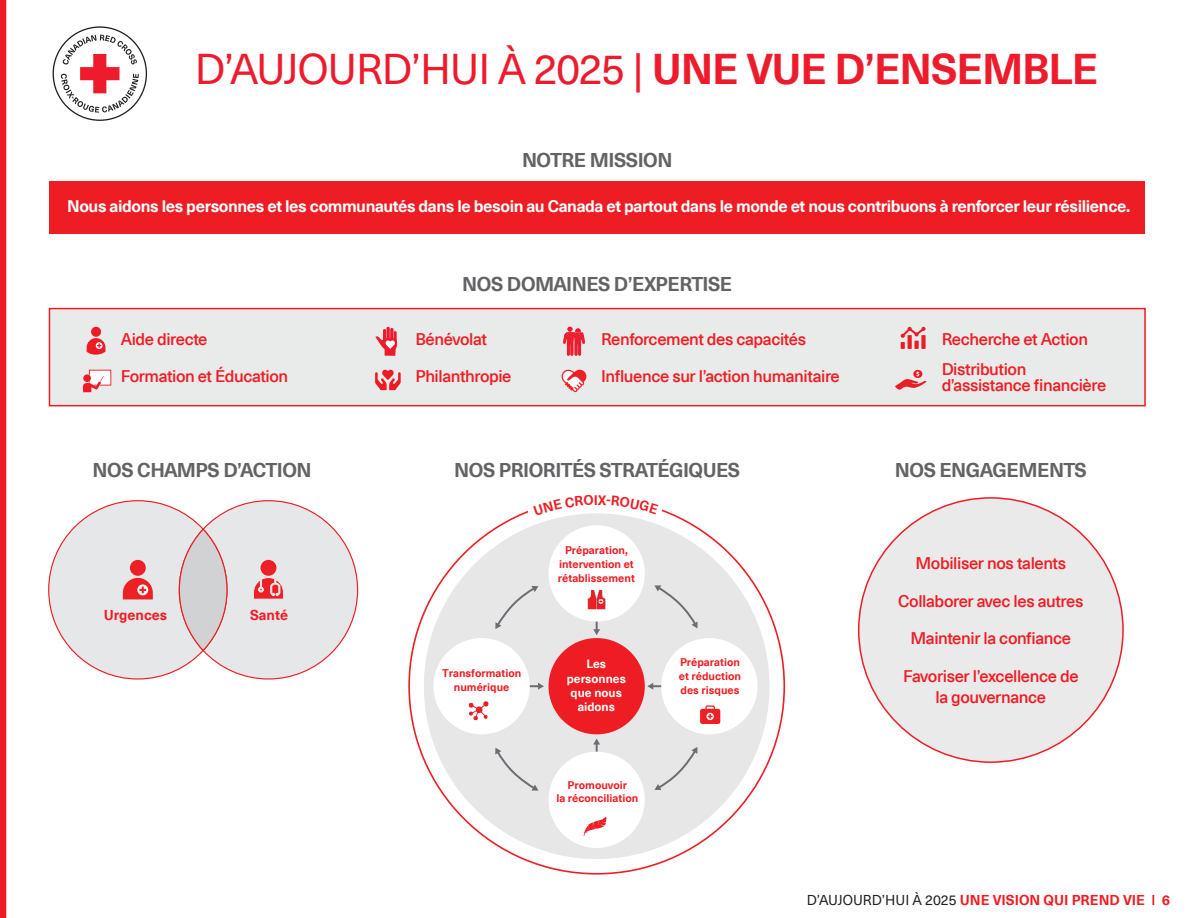
<style>
.page{position:relative;width:1188px;height:918px;background:#fff}
.page>*{position:absolute;margin:0;border:0;box-sizing:border-box;transform-origin:0 0}
.TEXT_default_sasa{font:42px "Neue Haas Unica Pro";letter-spacing:-.025em;color:#ee1b2c}
.TEXT_default_sasa-2{font:700 19.5px "Neue Haas Unica Pro";letter-spacing:-.025em;color:#636366}
.TEXT_default_sasa-3{font:500 16.5px/16.4px "Neue Haas Unica Pro";letter-spacing:-.025em;color:#ee1d23}
.TEXT_default_sasa-4{font:700 16.35px "Neue Haas Unica Pro";letter-spacing:-.025em;color:#fff}
.t1{font:700 14.1px "Neue Haas Unica Pro";color:#ee1d23}
.t2{font:700 13.95px "Neue Haas Unica Pro";color:#ee1d23}
.t3{font:700 11.85px/14.2px "Neue Haas Unica Pro";color:#fff;text-align:center}
.t4{font:700 10.95px/13.8px "Neue Haas Unica Pro";color:#ee1d23;text-align:center}
.s1{font-weight:700}
.s2{font-weight:400;color:#231f20}
</style>
<div class="page">
<svg style="left:1152px;top:895px;width:2px;height:10px"></svg>
<div style="left:859px;top:498px;width:264px;height:264px;background:#eaeaeb;border-radius:50%"></div>
<div style="left:49px;top:308px;width:1097px;height:98px;background:#e9eaea;border:2px solid #ee1d23"></div>
<svg style="left:895px;top:371px;width:32px;height:19px"></svg>
<svg style="left:375px;top:327px;width:22px;height:29px"></svg>
<svg style="left:375px;top:369px;width:26px;height:21px"></svg>
<svg style="left:87px;top:327px;width:18px;height:28px"></svg>
<svg style="left:562px;top:370px;width:24px;height:22px"></svg>
<svg style="left:563px;top:327px;width:22px;height:29px"></svg>
<svg style="left:901px;top:327px;width:25px;height:22px"></svg>
<svg style="left:82px;top:370px;width:29px;height:22px"></svg>
<div style="left:424px;top:513px;width:346px;height:346px;background:#e7e7e8;border-radius:50%"></div>
<svg style="left:530px;top:683px;width:14px;height:7px"></svg>
<svg style="left:647px;top:683px;width:14px;height:7px"></svg>
<svg style="left:593px;top:739px;width:7px;height:13px"></svg>
<svg style="left:593px;top:622px;width:7px;height:13px"></svg>
<svg style="left:654px;top:585px;width:44px;height:43px"></svg>
<svg style="left:495px;top:586px;width:43px;height:43px"></svg>
<svg style="left:495px;top:748px;width:43px;height:43px"></svg>
<svg style="left:654px;top:747px;width:44px;height:43px"></svg>
<div style="left:549px;top:638px;width:96px;height:96px;background:#ee1d23;border-radius:50%"></div>
<div style="left:661px;top:638px;width:97px;height:96px;background:#fff;border-radius:50%"></div>
<div style="left:549px;top:525px;width:96px;height:97px;background:#fff;border-radius:50%"></div>
<div style="left:549px;top:752px;width:96px;height:96px;background:#fff;border-radius:50%"></div>
<div style="left:433px;top:638px;width:97px;height:96px;background:#fff;border-radius:50%"></div>
<svg style="left:700px;top:705px;width:20px;height:19px"></svg>
<svg style="left:583px;top:816px;width:24px;height:21px"></svg>
<svg style="left:469px;top:701px;width:20px;height:19px"></svg>
<img style="left:587px;top:590px;width:19px;height:20px">
<div style="left:0;top:0;width:6px;height:918px;background:#ed1c24"></div>
<svg style="left:48px;top:500px;width:311px;height:180px"></svg>
<div style="left:261px;top:560px;width:15px;height:16px;background:#ed2026;border-radius:50%"></div>
<div style="left:49px;top:181px;width:1096px;height:53px;background:#ee1d23"></div>
<svg style="left:53px;top:26px;width:94px;height:95px"></svg>
<svg style="left:568px;top:513px;width:58px;height:3px"></svg>
<p class="TEXT_default_sasa" style="left:195px;top:43px;width:905px">D’AUJOURD’HUI À 2025 | <span class="s1">UNE VUE D’ENSEMBLE</span></p>
<p class="TEXT_default_sasa-2" style="left:522px;top:148px;width:152px">NOTRE MISSION</p>
<p class="TEXT_default_sasa-4" style="left:67px;top:197px;width:1065px">Nous aidons les personnes et les communautés dans le besoin au Canada et partout dans le monde et nous contribuons à renforcer leur résilience.</p>
<p class="TEXT_default_sasa-3" style="left:121px;top:331px;width:88px">Aide directe</p>
<p class="TEXT_default_sasa-3" style="left:121px;top:368px;width:169px">Formation et Éducation</p>
<p class="TEXT_default_sasa-2" style="left:462px;top:273px;width:272px">NOS DOMAI NES D’EXPERTISE</p>
<p class="TEXT_default_sasa-3" style="left:415px;top:331px;width:73px">Bénévolat</p>
<p class="TEXT_default_sasa-3" style="left:415px;top:368px;width:98px">Philanthropie</p>
<p class="TEXT_default_sasa-3" style="left:601px;top:331px;width:207px">Renforcement des capacités</p>
<p class="TEXT_default_sasa-3" style="left:601px;top:368px;width:240px">Influence sur l’action humanitaire</p>
<p class="TEXT_default_sasa-2" style="left:93px;top:458px;width:221px">NOS CHAMPS D’ACTI ON</p>
<p class="TEXT_default_sasa-2" style="left:454px;top:458px;width:288px">NOS PRI ORITÉS STRATÉGI QUES</p>
<p class="t1" style="left:104px;top:607px;width:65px">Urgences</p>
<p class="t1" style="left:250px;top:607px;width:40px">Santé</p>
<p class="t4" style="left:442px;top:666px;width:81px">Transformation numérique</p>
<p class="t4" style="left:558px;top:543px;width:78px">Préparation, intervention et rétablissement</p>
<p class="t3" style="left:567px;top:657px;width:61px">Les personnes que nous aidons</p>
<p class="t4" style="left:556px;top:778px;width:84px">Promouvoir<br>la réconciliation</p>
<p class="t4" style="left:679px;top:655px;width:64px;text-align:justify">Préparation et réduction des risques</p>
<p class="TEXT_default_sasa-3" style="left:942px;top:331px;width:148px">Recherche et Action</p>
<p class="TEXT_default_sasa-3" style="left:942px;top:361px;width:166px">Distribution d’assistance financière</p>
<p class="TEXT_default_sasa-2" style="left:895px;top:458px;width:194px">NOS ENGAGEMENTS</p>
<p class="TEXT_default_sasa-3" style="left:916px;top:555px;width:152px">Mobiliser nos talents</p>
<p class="TEXT_default_sasa-3" style="left:898px;top:593px;width:187px">Collaborer avec les autres</p>
<p class="TEXT_default_sasa-3" style="left:910px;top:630px;width:162px">Maintenir la confiance</p>
<p class="TEXT_default_sasa-3" style="left:903px;top:668px;width:177px">Favoriser l’excellence de</p>
<p class="TEXT_default_sasa-3" style="left:936px;top:689px;width:112px">la gouvernance</p>
<p class="t2" style="left:807px;top:891px;width:365px"><span class="s2">D’AUJOURD’HUI À 2025</span> UNE VISION QUI PREND VIE 6</p>
</div>
